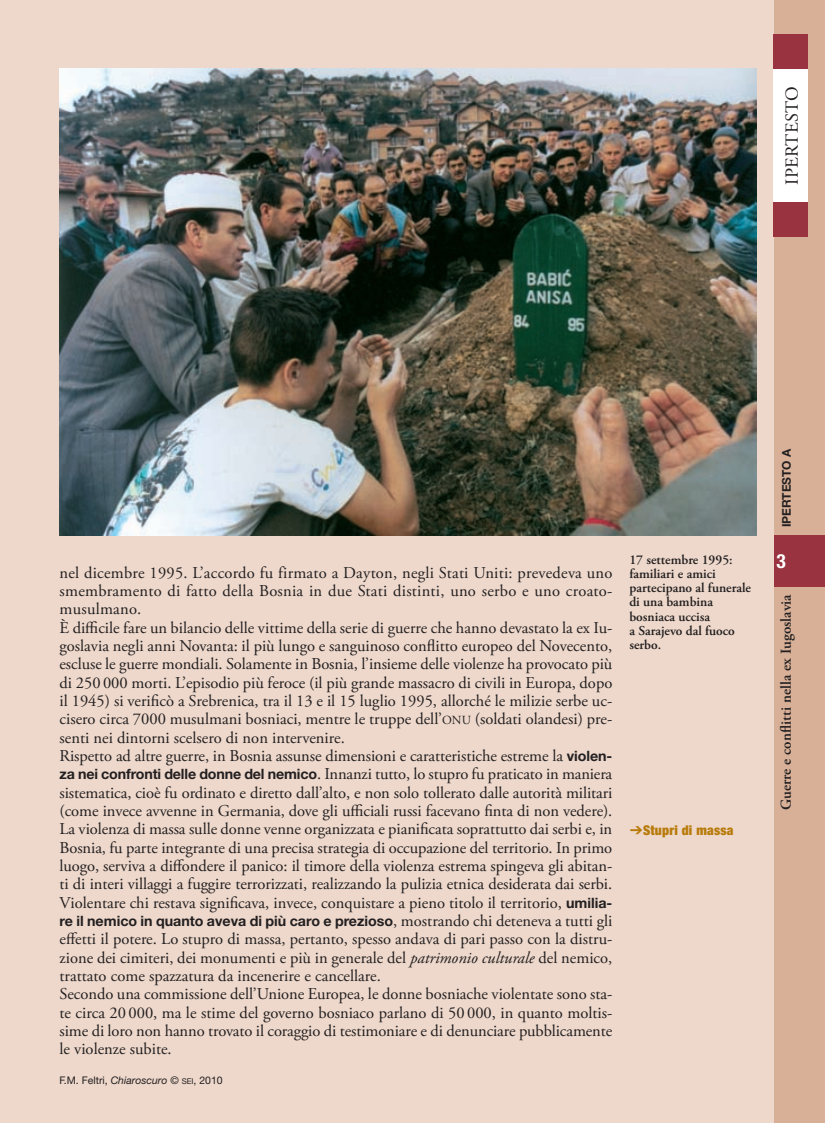
<style>
.page{position:relative;width:825px;height:1123px;background:#fff}
.page>*{position:absolute;margin:0;border:0;box-sizing:border-box;transform-origin:0 0}
.t1{font:700 condensed 19.5px "Helvetica Neue";color:#fff}
.t2{font:18.45px "Adobe Garamond Pro";letter-spacing:.015em;color:#231f20}
.t3{font:16.5px/18.3px "Adobe Garamond Pro";color:#231f20}
.t4{font:600 15px "Adobe Garamond Pro";letter-spacing:.005em;color:#231f20}
.t5{font:700 14.25px "Helvetica Neue";color:#231f20}
.t6{font:600 13.5px/14.2px "Adobe Garamond Pro";color:#231f20}
.t7{font:900 condensed 13.5px "Helvetica Neue";letter-spacing:.015em;color:#b87b0b}
.t8{font:700 12px "Helvetica Neue";color:#231f20}
.t9{font:10.5px "Helvetica Neue";color:#231f20}
.s1{font-size:12.3px}
.s2{font-family:"Helvetica Neue";font-weight:700;font-size:14.25px}
.s3{font-family:"Adobe Garamond Pro";font-weight:400;font-size:16.5px}
.s4{font-style:italic}
.s5{font-size:7.8px}
.s6{font-family:"MS Gothic";font-weight:400;font-stretch:normal}
</style>
<div class="page">
<div style="left:0;top:0;width:774px;height:1123px;background:#edd8cb"></div>
<div style="left:774px;top:0;width:51px;height:1123px;background:#d7b097"></div>
<div style="left:774px;top:68px;width:34px;height:134px;background:#fff"></div>
<div style="left:774px;top:34px;width:34px;height:34px;background:#98333f"></div>
<div style="left:774px;top:202px;width:34px;height:34px;background:#98333f"></div>
<div style="left:774px;top:536px;width:51px;height:51px;background:#98333f"></div>
<img style="left:60px;top:68px;width:697px;height:468px">
<p class="t2" style="left:785px;top:184px;width:99px;rotate:-90deg">IPErTEsTo</p>
<p class="t3" style="left:60px;top:565px;width:554px">nel dicembre 1995. L’accordo fu firmato a Dayton, negli stati uniti: prevedeva uno smembramento di fatto della Bosnia in due stati distinti, uno serbo e uno croato&shy;musulmano.<br>È difficile fare un bilancio delle vittime della serie di guerre che hanno devastato la ex Iu&shy;goslavia negli anni Novanta: il più lungo e sanguinoso conflitto europeo del Novecento, escluse le guerre mondiali. solamente in Bosnia, l’insieme delle violenze ha provocato più di 250 000 morti. L’episodio più feroce (il più grande massacro di civili in Europa, dopo il 1945) si verificò a srebrenica, tra il 13 e il 15 luglio 1995, allorché le milizie serbe uc&shy;cisero circa 7000 musulmani bosniaci, mentre le truppe dell’<span class="s1">oNu</span> (soldati olandesi) pre&shy;senti nei dintorni scelsero di non intervenire.<br>rispetto ad altre guerre, in Bosnia assunse dimensioni e caratteristiche estreme la <span class="s2">violen&shy;za nei confronti delle donne del nemico</span>. Innanzi tutto, lo stupro fu praticato in maniera sistematica, cioè fu ordinato e diretto dall’alto, e non solo tollerato dalle autorità militari (come invece avvenne in Germania, dove gli ufficiali russi facevano finta di non vedere).<br>La violenza di massa sulle donne venne organizzata e pianificata soprattutto dai serbi e, in Bosnia, fu parte integrante di una precisa strategia di occupazione del territorio. In primo luogo, serviva a diffondere il panico: il timore della violenza estrema spingeva gli abitan&shy;ti di interi villaggi a fuggire terrorizzati, realizzando la pulizia etnica desiderata dai serbi.<br>Violentare chi restava significava, invece, conquistare a pieno titolo il territorio, <span class="s2">umilia-</span></p>
<p class="t5" style="left:60px;top:916px;width:554px">re il nemico in quanto aveva di più caro e prezioso<span class="s3">, mostrando chi deteneva a tutti gli</span></p>
<p class="t3" style="left:60px;top:931px;width:554px">effetti il potere. Lo stupro di massa, pertanto, spesso andava di pari passo con la distru&shy;zione dei cimiteri, dei monumenti e più in generale del <span class="s4">patrimonio culturale</span> del nemico, trattato come spazzatura da incenerire e cancellare.<br>secondo una commissione dell’unione Europea, le donne bosniache violentate sono sta&shy;te circa 20 000, ma le stime del governo bosniaco parlano di 50 000, in quanto moltis&shy;sime di loro non hanno trovato il coraggio di testimoniare e di denunciare pubblicamente le violenze subite.</p>
<p class="t9" style="left:60px;top:1076px;width:165px">F.M. Feltri, <span class="s4">Chiaroscuro</span> © <span class="s5">SEI</span>, 2010</p>
<p class="t6" style="left:629px;top:553px;width:123px">17 settembre 1995: familiari e amici partecipano al funerale di una bambina bosniaca uccisa<br>a Sarajevo dal fuoco serbo.</p>
<p class="t7" style="left:629px;top:825px;width:106px"><span class="s6">➔</span>Stupri di massa</p>
<p class="t8" style="left:782px;top:527px;width:80px;rotate:-90deg">IPERTESTO A</p>
<p class="t1" style="left:776px;top:554px;width:11px">3</p>
<p class="t4" style="left:780px;top:810px;width:218px;rotate:-90deg">Guerre e conflitti nella ex Iugoslavia</p>
</div>
